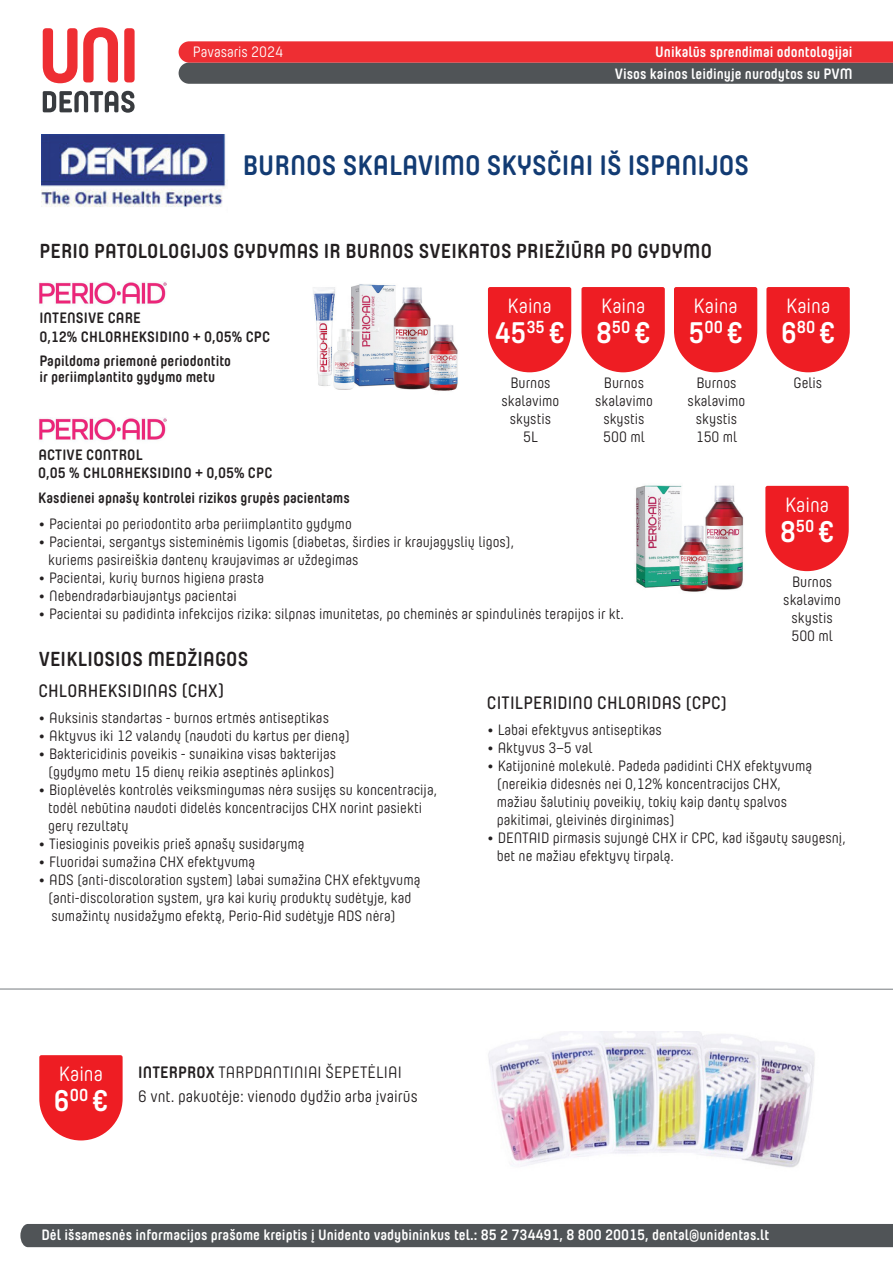
<style>
.page{position:relative;width:893px;height:1263px;background:#fff}
.page>*{position:absolute;margin:0;border:0;box-sizing:border-box;transform-origin:0 0}
.t1{font:700 29.7px "Yummo";color:#fff}
.t2{font:700 28.05px "Yummo";color:#123b73}
.t3{font:20.7px "Yummo";color:#fff}
.t4{font:700 20.25px "Yummo";letter-spacing:.01em;color:#231f20}
.t5{font:600 18px "Yummo";letter-spacing:.01em;color:#231f20}
.t6{font:16.5px "Yummo";color:#231f20}
.t7{font:15px/18px "Yummo";color:#231f20;text-align:center}
.t8{font:700 15px "Yummo";color:#231f20}
.t9{font:700 15px "Yummo";color:#fff}
.t10{font:15px "Yummo";color:#fff}
.s1{font-weight:700}
</style>
<div class="page">
<svg style="left:179px;top:41px;width:714px;height:43px;background:#a14549"></svg>
<svg style="left:43px;top:27px;width:92px;height:56px"></svg>
<svg style="left:43px;top:91px;width:92px;height:22px"></svg>
<div style="left:20px;top:1224px;width:873px;height:23px;background:#505457"></div>
<img style="left:39px;top:418px;width:128px;height:22px">
<img style="left:39px;top:282px;width:128px;height:22px">
<img style="left:313px;top:284px;width:145px;height:107px">
<img style="left:42px;top:135px;width:186px;height:72px">
<svg style="left:581px;top:287px;width:84px;height:85px;background:#ef353b"></svg>
<img style="left:636px;top:485px;width:108px;height:107px">
<svg style="left:674px;top:287px;width:83px;height:85px;background:#ef3339"></svg>
<svg style="left:766px;top:287px;width:84px;height:85px;background:#ef353b"></svg>
<svg style="left:765px;top:486px;width:84px;height:85px;background:#ef363b"></svg>
<svg style="left:488px;top:287px;width:83px;height:85px;background:#ef3339"></svg>
<img style="left:488px;top:1031px;width:327px;height:137px">
<svg style="left:39px;top:1055px;width:84px;height:85px;background:#ef353b"></svg>
<hr style="left:0;top:989px;width:893px;height:1px;background:#767b7f">
<p class="t10" style="left:193px;top:41px;width:92px">Pavasaris 2024</p>
<p class="t9" style="left:655px;top:38px;width:199px">Unikalūs sprendimai odontologijai</p>
<p class="t9" style="left:615px;top:60px;width:239px">Visos kainos leidinyje nurodytos su PVM</p>
<p class="t2" style="left:243px;top:139px;width:508px">BURNOS SKALAVIMO SKYSČIAI IŠ ISPANIJOS</p>
<p class="t4" style="left:39px;top:232px;width:674px">PERIO PATOLOLOGIJOS GYDYMAS IR BURNOS SVEIKATOS PRIEŽIŪRA PO GYDYMO</p>
<p class="t8" style="left:39px;top:305px;width:103px">INTENSIVE CARE</p>
<p class="t8" style="left:39px;top:323px;width:232px">0,12% CHLORHEKSIDINO + 0,05% CPC</p>
<p class="t8" style="left:39px;top:347px;width:193px">Papildoma priemonė periodontito</p>
<p class="t8" style="left:39px;top:363px;width:177px">ir periimplantito gydymo metu</p>
<p class="t8" style="left:38px;top:441px;width:106px">ACTIVE CONTROL</p>
<p class="t8" style="left:38px;top:459px;width:236px">0,05 % CHLORHEKSIDINO + 0,05% CPC</p>
<p class="t3" style="left:508px;top:291px;width:46px">Kaina</p>
<p class="t1" style="left:495px;top:306px;width:71px">45<sup>35</sup> €</p>
<p class="t7" style="left:510px;top:373px;width:42px">Burnos</p>
<p class="t7" style="left:502px;top:391px;width:59px">skalavimo skystis</p>
<p class="t7" style="left:523px;top:427px;width:16px">5L</p>
<p class="t3" style="left:601px;top:291px;width:46px">Kaina</p>
<p class="t1" style="left:596px;top:306px;width:56px">8<sup>50</sup> €</p>
<p class="t7" style="left:604px;top:373px;width:42px">Burnos</p>
<p class="t7" style="left:595px;top:391px;width:59px">skalavimo skystis</p>
<p class="t7" style="left:603px;top:427px;width:43px">500 ml</p>
<p class="t8" style="left:38px;top:485px;width:313px">Kasdienei apnašų kontrolei rizikos grupės pacientams</p>
<p class="t7" style="left:38px;top:514px;width:315px">• Pacientai po periodontito arba periimplantito gydymo</p>
<p class="t7" style="left:38px;top:532px;width:478px">• Pacientai, sergantys sisteminėmis ligomis (diabetas, širdies ir kraujagyslių ligos),</p>
<p class="t7" style="left:48px;top:550px;width:312px">kuriems pasireiškia dantenų kraujavimas ar uždegimas</p>
<p class="t7" style="left:38px;top:568px;width:228px">• Pacientai, kurių burnos higiena prasta</p>
<p class="t7" style="left:38px;top:586px;width:200px">• Nebendradarbiaujantys pacientai</p>
<p class="t7" style="left:38px;top:604px;width:587px">• Pacientai su padidinta infekcijos rizika: silpnas imunitetas, po cheminės ar spindulinės terapijos ir kt.</p>
<p class="t4" style="left:39px;top:640px;width:211px">VEIKLIOSIOS MEDŽIAGOS</p>
<p class="t3" style="left:694px;top:291px;width:46px">Kaina</p>
<p class="t1" style="left:689px;top:306px;width:56px">5<sup>00</sup> €</p>
<p class="t7" style="left:696px;top:373px;width:42px">Burnos</p>
<p class="t7" style="left:688px;top:391px;width:59px">skalavimo skystis</p>
<p class="t7" style="left:696px;top:427px;width:43px">150 ml</p>
<p class="t3" style="left:786px;top:291px;width:46px">Kaina</p>
<p class="t1" style="left:781px;top:306px;width:56px">6<sup>80</sup> €</p>
<p class="t7" style="left:794px;top:373px;width:30px">Gelis</p>
<p class="t3" style="left:785px;top:490px;width:46px">Kaina</p>
<p class="t1" style="left:780px;top:505px;width:56px">8<sup>50</sup> €</p>
<p class="t7" style="left:792px;top:572px;width:42px">Burnos</p>
<p class="t7" style="left:783px;top:590px;width:59px">skalavimo</p>
<p class="t7" style="left:791px;top:608px;width:43px">skystis</p>
<p class="t7" style="left:791px;top:626px;width:43px">500 ml</p>
<p class="t5" style="left:38px;top:676px;width:187px">CHLORHEKSIDINAS (CHX)</p>
<p class="t7" style="left:38px;top:707px;width:292px">• Auksinis standartas - burnos ertmės antiseptikas</p>
<p class="t7" style="left:38px;top:725px;width:313px">• Aktyvus iki 12 valandų (naudoti du kartus per dieną)</p>
<p class="t7" style="left:38px;top:743px;width:299px">• Baktericidinis poveikis - sunaikina visas bakterijas</p>
<p class="t7" style="left:48px;top:761px;width:288px">(gydymo metu 15 dienų reikia aseptinės aplinkos)</p>
<p class="t7" style="left:38px;top:779px;width:400px">• Bioplėvelės kontrolės veiksmingumas nėra susijęs su koncentracija,</p>
<p class="t7" style="left:48px;top:797px;width:375px">todėl nebūtina naudoti didelės koncentracijos CHX norint pasiekti</p>
<p class="t7" style="left:48px;top:815px;width:82px">gerų rezultatų</p>
<p class="t7" style="left:38px;top:833px;width:268px">• Tiesioginis poveikis prieš apnašų susidarymą</p>
<p class="t7" style="left:38px;top:851px;width:218px">• Fluoridai sumažina CHX efektyvumą</p>
<p class="t7" style="left:38px;top:869px;width:384px">• ADS (anti-discoloration system) labai sumažina CHX efektyvumą</p>
<p class="t7" style="left:48px;top:887px;width:365px">(anti-discoloration system, yra kai kurių produktų sudėtyje, kad</p>
<p class="t7" style="left:51px;top:905px;width:346px">sumažintų nusidažymo efektą, Perio-Aid sudėtyje ADS nėra)</p>
<p class="t5" style="left:487px;top:689px;width:242px">CITILPERIDINO CHLORIDAS (CPC)</p>
<p class="t7" style="left:487px;top:720px;width:177px">• Labai efektyvus antiseptikas</p>
<p class="t7" style="left:487px;top:738px;width:107px">• Aktyvus 3–5 val</p>
<p class="t7" style="left:487px;top:756px;width:327px">• Katijoninė molekulė. Padeda padidinti CHX efektyvumą</p>
<p class="t7" style="left:497px;top:774px;width:286px">(nereikia didesnės nei 0,12% koncentracijos CHX,</p>
<p class="t7" style="left:497px;top:792px;width:292px">mažiau šalutinių poveikių, tokių kaip dantų spalvos</p>
<p class="t7" style="left:497px;top:810px;width:179px">pakitimai, gleivinės dirginimas)</p>
<p class="t7" style="left:487px;top:828px;width:360px">• DENTAID pirmasis sujungė CHX ir CPC, kad išgautų saugesnį,</p>
<p class="t7" style="left:497px;top:846px;width:179px">bet ne mažiau efektyvų tirpalą.</p>
<p class="t3" style="left:59px;top:1059px;width:46px">Kaina</p>
<p class="t1" style="left:54px;top:1074px;width:56px">6<sup>00</sup> €</p>
<p class="t6" style="left:138px;top:1061px;width:265px"><span class="s1">INTERPROX</span> TARPDANTINIAI ŠEPETĖLIAI</p>
<p class="t6" style="left:138px;top:1085px;width:281px">6 vnt. pakuotėje: vienodo dydžio arba įvairūs</p>
<p class="t9" style="left:42px;top:1221px;width:729px">Dėl išsamesnės informacijos prašome kreiptis į Unidento vadybininkus tel.: 85 2 734491, 8 800 20015, dental@unidentas.lt</p>
</div>
